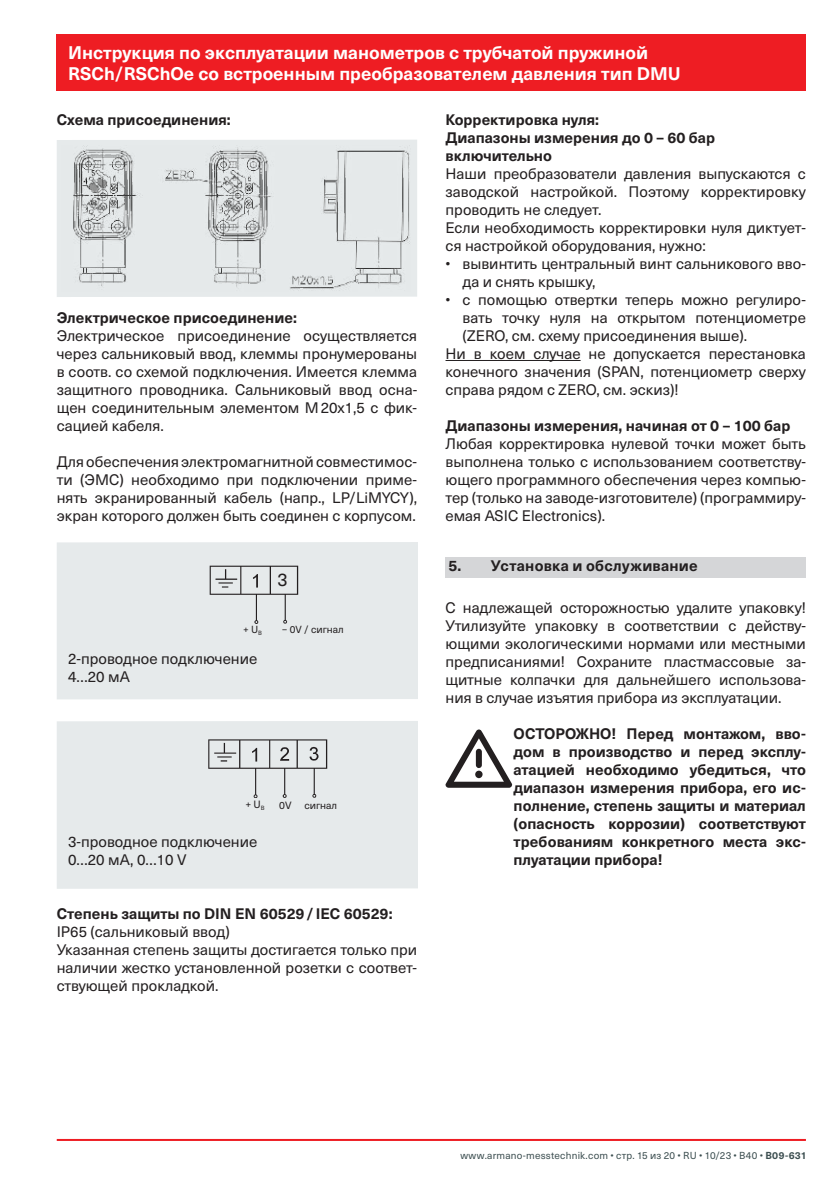
<style>
.page{position:relative;width:840px;height:1191px;background:#fff}
.page>*{position:absolute;margin:0;border:0;box-sizing:border-box;transform-origin:0 0}
.t1{font:700 18px/21.6px "Neue Haas Unica W1 G";color:#fff}
.t2{font:18px "Neue Haas Unica W1 G";color:#231f20}
.t3{font:15px/18px "Neue Haas Unica W1 G";color:#231f20}
.t4{font:700 15px/18px "Neue Haas Unica W1 G";color:#231f20}
.t5{font:10.4px "Neue Haas Unica W1 G";color:#231f20}
.t6{font:10.2px "Neue Haas Unica W1 G";color:#231f20}
.t7{font:10px "Neue Haas Unica W1 G";letter-spacing:.02em;color:#3d4f51}
.s1{font-size:10.4px}
.s2{font-weight:700}
</style>
<div class="page">
<hr style="left:57px;top:1139px;width:748px;height:2px;background:#ee1d23">
<div style="left:57px;top:34px;width:748px;height:57px;background:#ee1d23"></div>
<div style="left:57px;top:140px;width:360px;height:157px;background:#e6eaeb"></div>
<img style="left:73px;top:145px;width:337px;height:146px">
<div style="left:57px;top:542px;width:361px;height:157px;background:#e6eaeb"></div>
<img style="left:209px;top:565px;width:90px;height:59px">
<div style="left:277px;top:572px;width:15px;height:19px;background:#e6eaeb"></div>
<div style="left:57px;top:721px;width:361px;height:167px;background:#e6eaeb"></div>
<img style="left:209px;top:739px;width:119px;height:59px">
<hr style="left:445px;top:360px;width:135px;height:1px;background:#231f20">
<div style="left:445px;top:557px;width:360px;height:20px;background:#d5d6d8"></div>
<svg style="left:445px;top:729px;width:67px;height:58px"></svg>
<div style="left:475px;top:770px;width:7px;height:8px;background:#231f20;border-radius:50%"></div>
<p class="t1" style="left:68px;top:40px;width:613px">Инструкция по эксплуатации манометров с трубчатой пружиной<br>RSCh/RSChOe со встроенным преобразователем давления тип DMU</p>
<p class="t4" style="left:57px;top:110px;width:175px">Схема присоединения:</p>
<p class="t4" style="left:445px;top:110px;width:271px">Корректировка нуля:<br>Диапазоны измерения до 0 – 60 бар включительно</p>
<p class="t3" style="left:445px;top:164px;width:362px">Наши преобразователи давления выпускаются с заводской настройкой. Поэтому корректировку проводить не следует.<br>Если необходимость корректировки нуля диктует&shy;ся настройкой оборудования, нужно:</p>
<p class="t3" style="left:462px;top:254px;width:344px;text-indent:-17px">• вывинтить центральный винт сальникового вво&shy;да и снять крышку,</p>
<p class="t3" style="left:445px;top:290px;width:362px">• с помощью отвертки теперь можно регулиро-</p>
<p class="t3" style="left:462px;top:308px;width:344px">вать точку нуля на открытом потенциометре</p>
<p class="t3" style="left:462px;top:326px;width:286px">(ZERO, см. схему присоединения выше).</p>
<p class="t3" style="left:445px;top:344px;width:362px">Ни в коем случае не допускается перестановка</p>
<p class="t3" style="left:445px;top:362px;width:362px">конечного значения (SPAN, потенциометр сверху</p>
<p class="t3" style="left:445px;top:380px;width:234px">справа рядом с ZERO, см. эскиз)!</p>
<p class="t4" style="left:445px;top:416px;width:346px">Диапазоны измерения, начиная от 0 – 100 бар</p>
<p class="t3" style="left:445px;top:434px;width:362px;text-align:justify">Любая корректировка нулевой точки может быть выполнена только с использованием соответству&shy;ющего программного обеспечения через компью&shy;тер (только на заводе-изготовителе) (программиру&shy;емая ASIC Electronics).</p>
<p class="t4" style="left:448px;top:556px;width:251px">5. Установка и обслуживание</p>
<p class="t3" style="left:445px;top:598px;width:362px;text-align:justify">С надлежащей осторожностью удалите упаковку!<br>Утилизуйте упаковку в соответствии с действу&shy;ющими экологическими нормами или местными предписаниями! Сохраните пластмассовые за&shy;щитные колпачки для дальнейшего использова&shy;ния в случае изъятия прибора из эксплуатации.</p>
<p class="t4" style="left:513px;top:724px;width:293px;text-align:justify">ОСТОРОЖНО! Перед монтажом, вво&shy;дом в производство и перед эксплу&shy;атацией необходимо убедиться, что диапазон измерения прибора, его ис&shy;полнение, степень защиты и материал (опасность коррозии) соответствуют требованиям конкретного места экс&shy;плуатации прибора!</p>
<p class="t4" style="left:57px;top:308px;width:241px">Электрическое присоединение:</p>
<p class="t3" style="left:57px;top:326px;width:362px;text-align:justify">Электрическое присоединение осуществляется через сальниковый ввод, клеммы пронумерованы в соотв. со схемой подключения. Имеется клемма защитного проводника. Сальниковый ввод осна&shy;щен соединительным элементом М20х1,5 с фик&shy;сацией кабеля.</p>
<p class="t3" style="left:57px;top:452px;width:362px;text-align:justify">Для обеспечения электромагнитной совместимос&shy;ти (ЭМС) необходимо при подключении приме&shy;нять экранированный кабель (напр., LP/LiMYCY), экран которого должен быть соединен с корпусом.</p>
<p class="t2" style="left:277px;top:566px;width:12px">3</p>
<p class="t6" style="left:243px;top:622px;width:20px">+ U<sub>B</sub></p>
<p class="t6" style="left:281px;top:622px;width:64px">− 0V / сигнал</p>
<p class="t3" style="left:68px;top:649px;width:191px">2-проводное подключение<br>4…20 мА</p>
<p class="t5" style="left:245px;top:797px;width:21px">+ U<sub>B</sub></p>
<p class="t6" style="left:279px;top:797px;width:59px"><span class="s1">0V</span> сигнал</p>
<p class="t3" style="left:68px;top:832px;width:191px">3-проводное подключение<br>0…20 мА, 0…10 V</p>
<p class="t4" style="left:57px;top:904px;width:337px">Степень защиты по DIN EN 60529/ IEC 60529:</p>
<p class="t3" style="left:57px;top:922px;width:362px">IP65 (сальниковый ввод)<br>Указанная степень защиты достигается только при наличии жестко установленной розетки с соответ&shy;ствующей прокладкой.</p>
<p class="t7" style="left:460px;top:1148px;width:348px">www.armano-messtechnik.com • стр. 15 из 20 • RU • 10/23 • B40 • <span class="s2">B09-631</span></p>
</div>
